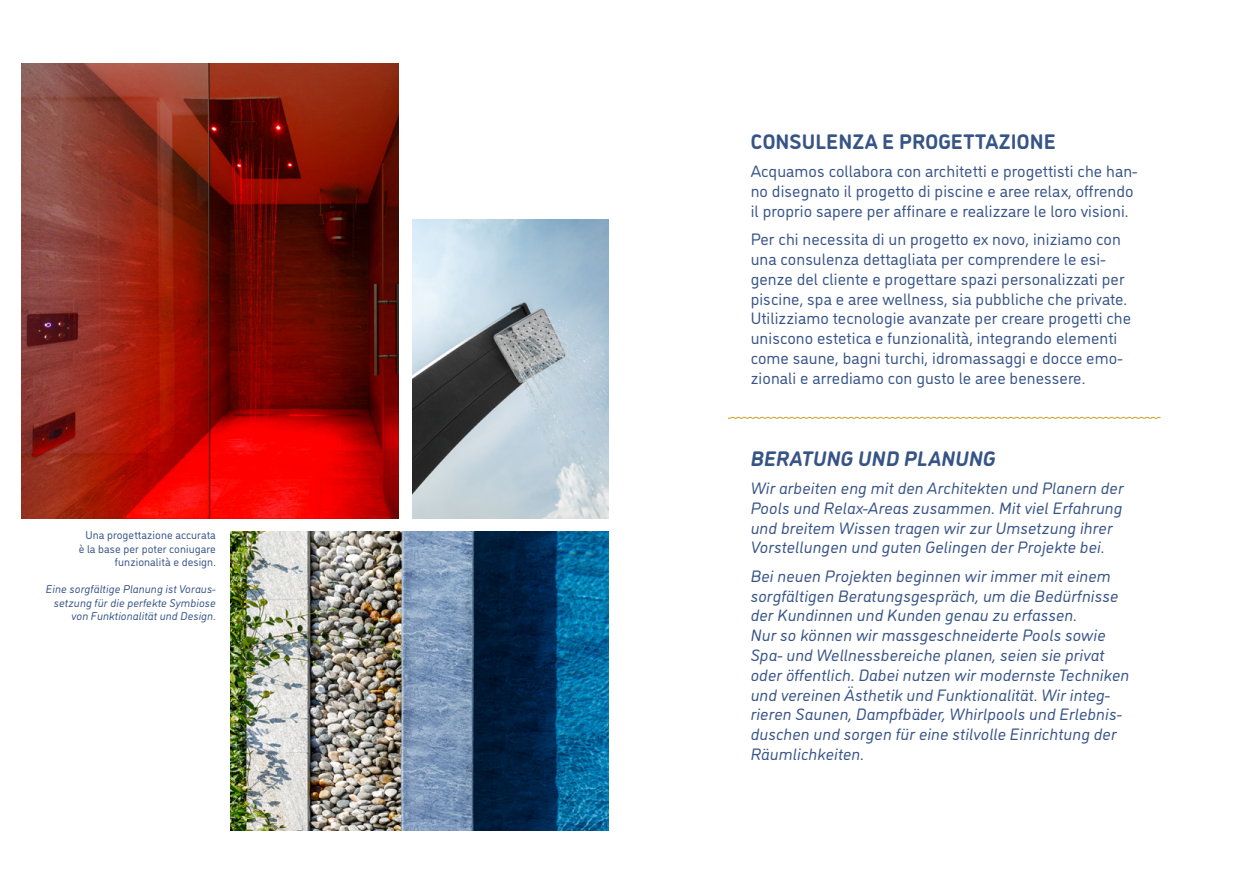
<style>
.page{position:relative;width:1259px;height:893px;background:#fff}
.page>*{position:absolute;margin:0;border:0;box-sizing:border-box;transform-origin:0 0}
.t1{font:700 21px "DI Nosaur";letter-spacing:.005em;color:#375487}
.t2{font:italic 700 21px "DI Nosaur";letter-spacing:.005em;color:#375487}
.t3{font:italic 16.5px/19.8px "DI Nosaur";letter-spacing:.005em;color:#375487}
.t4{font:16.5px/19.8px "DI Nosaur";letter-spacing:.005em;color:#375487}
.t5{font:italic 11.25px/13.5px "DI Nosaur";letter-spacing:.005em;color:#375487;text-align:right}
.t6{font:11.25px/13.5px "DI Nosaur";letter-spacing:.005em;color:#375487;text-align:right}
</style>
<div class="page">
<svg style="left:727px;top:416px;width:434px;height:3px"></svg>
<img style="left:21px;top:64px;width:378px;height:454px">
<img style="left:412px;top:219px;width:196px;height:299px">
<img style="left:230px;top:531px;width:378px;height:299px">
<p class="t6" style="left:79px;top:528px;width:139px">Una progettazione accurata è la base per poter coniugare funzionalità e design.</p>
<p class="t5" style="left:46px;top:582px;width:171px">Eine sorgfältige Planung ist Voraus&shy;setzung für die perfekte Symbiose von Funktionalität und Design.</p>
<p class="t1" style="left:750px;top:126px;width:306px">CONSULENZA E PROGETTAZIONE</p>
<p class="t4" style="left:750px;top:161px;width:388px">Acquamos collabora con architetti e progettisti che han&shy;no disegnato il progetto di piscine e aree relax, offrendo il proprio sapere per affinare e realizzare le loro visioni.</p>
<p class="t4" style="left:750px;top:229px;width:382px">Per chi necessita di un progetto ex novo, iniziamo con una consulenza dettagliata per comprendere le esi&shy;genze del cliente e progettare spazi personalizzati per piscine, spa e aree wellness, sia pubbliche che private.<br>Utilizziamo tecnologie avanzate per creare progetti che uniscono estetica e funzionalità, integrando elementi come saune, bagni turchi, idromassaggi e docce emo&shy;zionali e arrediamo con gusto le aree benessere.</p>
<p class="t2" style="left:750px;top:442px;width:246px">BERATUNG UND PLANUNG</p>
<p class="t3" style="left:750px;top:477px;width:374px">Wir arbeiten eng mit den Architekten und Planern der Pools und Relax-Areas zusammen. Mit viel Erfahrung und breitem Wissen tragen wir zur Umsetzung ihrer Vorstellungen und guten Gelingen der Projekte bei.</p>
<p class="t3" style="left:750px;top:565px;width:380px">Bei neuen Projekten beginnen wir immer mit einem sorgfältigen Beratungsgespräch, um die Bedürfnisse der Kundinnen und Kunden genau zu erfassen.<br>Nur so können wir massgeschneiderte Pools sowie Spa- und Wellnessbereiche planen, seien sie privat oder öffentlich. Dabei nutzen wir modernste Techniken und vereinen Ästhetik und Funktionalität. Wir integ&shy;rieren Saunen, Dampfbäder, Whirlpools und Erlebnis&shy;duschen und sorgen für eine stilvolle Einrichtung der Räumlichkeiten.</p>
</div>
